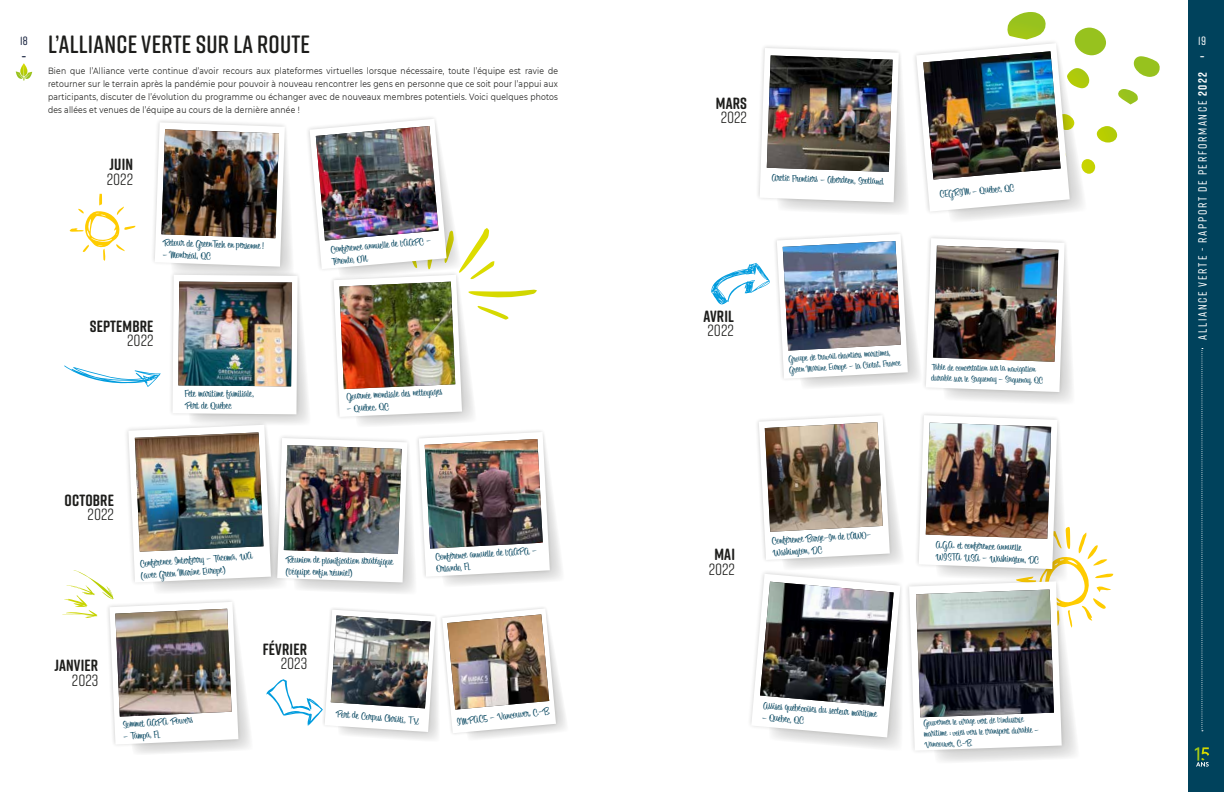
<style>
.page{position:relative;width:1224px;height:792px;background:#fff}
.page>*{position:absolute;margin:0;border:0;box-sizing:border-box;transform-origin:0 0}
.t1{font:600 25px "Rift Soft";letter-spacing:.01em;color:#1d1d1b}
.t2{font:700 16.2px/14.1px "Rift Soft";letter-spacing:.01em;color:#1d1d1b;text-align:right}
.t3{font:16.2px "Rift Soft";color:#1d1d1b}
.t4{font:500 12px "Rift Soft";letter-spacing:.14em;color:#fff}
.t5{font:500 12px "Rift Soft";color:#141f3c}
.t6{font:700 12px "Rift Soft";color:#141f3c}
.t7{font:700 12px "Rift Soft";color:#fff}
.t8{font:10px/12px "Bounce Script";color:#00425c;scale:1.15 1}
.t9{font:9.1px/10.9px "Bounce Script";color:#00425c;scale:1.15 1}
.t10{font:9px/13px "Montserrat";letter-spacing:.025em;color:#1d1d1b;text-align:justify;scale:.85 1}
.t11{font:9px/10.9px "Bounce Script";color:#00425c;scale:1.15 1}
.s1{font-weight:400}
.s2{font-weight:700}
</style>
<div class="page">
<div style="left:1188px;top:0;width:36px;height:792px;background:#00425c"></div>
<svg style="left:16px;top:63px;width:16px;height:18px"></svg>
<svg style="left:1201px;top:348px;width:2px;height:383px"></svg>
<svg style="left:1195px;top:747px;width:14px;height:20px"></svg>
<img style="left:62px;top:117px;width:504px;height:636px">
<svg style="left:758px;top:12px;width:402px;height:208px"></svg>
<img style="left:923px;top:51px;width:138px;height:129px">
<img style="left:711px;top:233px;width:402px;height:529px">
<p class="t5" style="left:20px;top:33px;width:9px">18</p>
<p class="t6" style="left:22px;top:49px;width:6px">–</p>
<p class="t1" style="left:48px;top:27px;width:264px">L’ALLIANCE VERTE SUR LA ROUTE</p>
<p class="t10" style="left:48px;top:64px;width:602px">Bien que l’Alliance verte continue d’avoir recours aux plateformes virtuelles lorsque nécessaire, toute l’équipe est ravie de retourner sur le terrain après la pandémie pour pouvoir à nouveau rencontrer les gens en personne que ce soit pour l’appui aux participants, discuter de l’évolution du programme ou échanger avec de nouveaux membres potentiels. Voici quelques photos des allées et venues de l’équipe au cours de la dernière année !</p>
<p class="t2" style="left:107px;top:157px;width:28px;text-align:left">JUIN<br><span class="s1">2022</span></p>
<p class="t8" style="left:163px;top:237px;width:89px;rotate:2deg">Retour de GreenTech en personne !</p>
<p class="t8" style="left:163px;top:249px;width:43px;rotate:2deg">– Montréal, QC</p>
<p class="t8" style="left:330px;top:244px;width:89px;rotate:-5deg">Conférence annuelle de l’AAPC –<br>Toronto, ON</p>
<p class="t2" style="left:90px;top:319px;width:65px">SEPTEMBRE<br><span class="s1">2022</span></p>
<p class="t8" style="left:185px;top:389px;width:61px">Fête maritime familiale,<br>Port de Québec</p>
<p class="t8" style="left:346px;top:391px;width:85px;rotate:-3deg">Journée mondiale des nettoyages</p>
<p class="t8" style="left:347px;top:403px;width:38px;rotate:-3deg">– Québec, QC</p>
<p class="t2" style="left:65px;top:493px;width:51px">OCTOBRE<br><span class="s1">2022</span></p>
<p class="t8" style="left:140px;top:558px;width:100px;rotate:-4deg">Conférence Interferry – Tacoma, WA (avec Green Marine Europe)</p>
<p class="t8" style="left:286px;top:554px;width:95px;rotate:1deg">Réunion de planification stratégique (l’équipe enfin réunie!)</p>
<p class="t8" style="left:435px;top:552px;width:90px;line-height:11.7px;rotate:-4deg">Conférence annuelle de l’AAPA –<br>Orlando, FL</p>
<p class="t2" style="left:55px;top:658px;width:45px">JANVIER<br><span class="s1">2023</span></p>
<p class="t8" style="left:122px;top:720px;width:63px;rotate:-4deg">Sommet AAPA Powers</p>
<p class="t8" style="left:123px;top:731px;width:33px;rotate:-4deg">– Tampa, FL</p>
<p class="t2" style="left:263px;top:642px;width:46px">FÉVRIER<br><span class="s1">2023</span></p>
<p class="t8" style="left:336px;top:709px;width:74px;rotate:5deg">Port de Corpus Christi, TX</p>
<p class="t8" style="left:456px;top:717px;width:83px;rotate:-7deg">IMPAC5 – Vancouver, C.-B.</p>
<p class="t2" style="left:716px;top:96px;width:33px">MARS</p>
<p class="t3" style="left:721px;top:106px;width:28px">2022</p>
<p class="t8" style="left:772px;top:172px;width:99px;rotate:2deg">Arctic Frontiers – Aberdeen, Scotland</p>
<p class="t8" style="left:939px;top:189px;width:67px;rotate:-5deg">CEGRIM – Québec, QC</p>
<p class="t2" style="left:704px;top:309px;width:32px">AVRIL</p>
<p class="t3" style="left:707px;top:319px;width:28px">2022</p>
<p class="t11" style="left:788px;top:355px;width:98px;rotate:-4deg">Groupe de travail chantiers maritimes,<br>Green Marine Europe – La Ciotat, France</p>
<p class="t11" style="left:932px;top:363px;width:99px;rotate:1deg">Table de concertation sur la navigation durable sur le Saguenay – Saguenay, QC</p>
<p class="t2" style="left:714px;top:547px;width:22px">MAI</p>
<p class="t3" style="left:709px;top:558px;width:28px">2022</p>
<p class="t8" style="left:771px;top:536px;width:88px;rotate:-4deg">Conférence Barge-In de l’AWO–<br>Washington, DC</p>
<p class="t8" style="left:936px;top:539px;width:92px;rotate:2deg">A.G.A. et conférence annuelle<br>WISTA USA – Washington, DC</p>
<p class="t8" style="left:764px;top:700px;width:101px;rotate:5deg">Assises québécoises du secteur maritime</p>
<p class="t8" style="left:763px;top:712px;width:38px;rotate:5deg">– Québec, QC</p>
<p class="t9" style="left:923px;top:718px;width:101px;rotate:-2deg">Gouverner le virage vert de l’industrie maritime : voies vers le transport durable –<br>Vancouver, C.-B.</p>
<p class="t4" style="left:1198px;top:33px;width:9px">19</p>
<p class="t7" style="left:1200px;top:49px;width:6px">–</p>
<p class="t4" style="left:1194px;top:340px;width:269px;rotate:-90deg">ALLIANCE VERTE - RAPPORT DE PERFORMANCE <span class="s2">2022</span></p>
</div>
